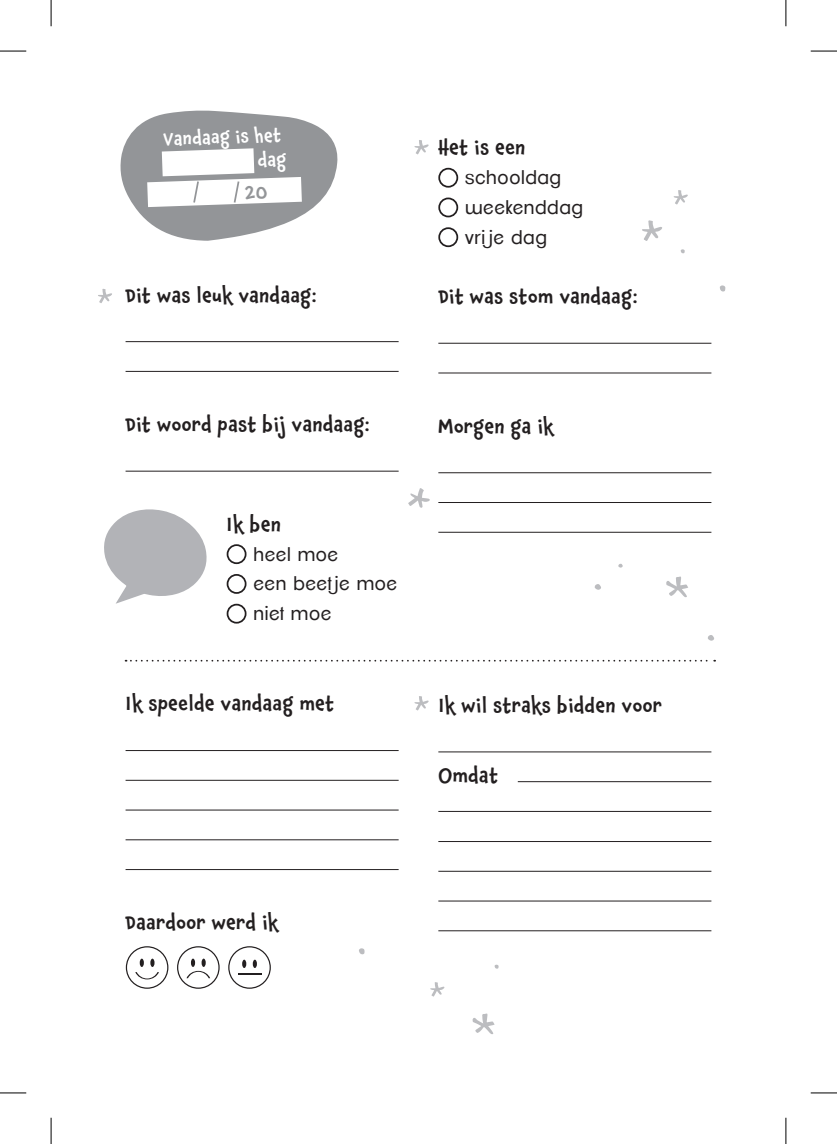
<style>
.page{position:relative;width:837px;height:1144px;background:#fff}
.page>*{position:absolute;margin:0;border:0;box-sizing:border-box;transform-origin:0 0}
.t1{font:500 19.25px "Chaloops";letter-spacing:.03em;color:#231f20}
.t2{font:19.25px/29.8px "Clemente P Dag";letter-spacing:.03em;color:#231f20}
.t3{font:500 17.5px/24.5px "Chaloops";color:#fff;text-align:right}
</style>
<div class="page">
<hr style="left:125px;top:750px;width:273px;height:1px;background:#231f20">
<hr style="left:125px;top:780px;width:273px;height:1px;background:#231f20">
<hr style="left:125px;top:810px;width:273px;height:1px;background:#231f20">
<hr style="left:125px;top:839px;width:273px;height:1px;background:#231f20">
<hr style="left:125px;top:869px;width:273px;height:1px;background:#231f20">
<hr style="left:438px;top:752px;width:273px;height:1px;background:#231f20">
<hr style="left:517px;top:781px;width:194px;height:1px;background:#231f20">
<hr style="left:438px;top:811px;width:273px;height:1px;background:#231f20">
<hr style="left:438px;top:841px;width:273px;height:1px;background:#231f20">
<hr style="left:438px;top:871px;width:273px;height:1px;background:#231f20">
<hr style="left:438px;top:901px;width:273px;height:1px;background:#231f20">
<hr style="left:438px;top:930px;width:273px;height:1px;background:#231f20">
<svg style="left:430px;top:982px;width:14px;height:15px"></svg>
<svg style="left:414px;top:696px;width:14px;height:15px"></svg>
<svg style="left:494px;top:964px;width:4px;height:5px"></svg>
<svg style="left:472px;top:1013px;width:22px;height:21px"></svg>
<svg style="left:359px;top:948px;width:6px;height:7px"></svg>
<div style="left:177px;top:946px;width:42px;height:43px;border:1px solid #231f20;border-radius:50%"></div>
<div style="left:228px;top:946px;width:43px;height:43px;border:1px solid #231f20;border-radius:50%"></div>
<svg style="left:186px;top:958px;width:24px;height:20px"></svg>
<div style="left:201px;top:958px;width:5px;height:9px;background:#231f20;border-radius:50%"></div>
<div style="left:126px;top:946px;width:42px;height:43px;border:1px solid #231f20;border-radius:50%"></div>
<svg style="left:135px;top:959px;width:24px;height:20px"></svg>
<svg style="left:242px;top:960px;width:4px;height:8px"></svg>
<svg style="left:253px;top:960px;width:4px;height:8px"></svg>
<hr style="left:238px;top:973px;width:23px;height:2px;background:#231f20">
<hr style="left:125px;top:341px;width:273px;height:1px;background:#231f20">
<hr style="left:125px;top:371px;width:273px;height:1px;background:#231f20">
<hr style="left:125px;top:471px;width:273px;height:1px;background:#231f20">
<div style="left:226px;top:544px;width:20px;height:20px;border:2px solid #231f20;border-radius:50%"></div>
<div style="left:226px;top:574px;width:20px;height:20px;border:2px solid #231f20;border-radius:50%"></div>
<div style="left:226px;top:604px;width:20px;height:20px;border:2px solid #231f20;border-radius:50%"></div>
<div style="left:438px;top:168px;width:20px;height:20px;border:2px solid #231f20;border-radius:50%"></div>
<div style="left:438px;top:198px;width:20px;height:19px;border:2px solid #231f20;border-radius:50%"></div>
<div style="left:438px;top:227px;width:20px;height:20px;border:2px solid #231f20;border-radius:50%"></div>
<hr style="left:438px;top:343px;width:273px;height:1px;background:#231f20">
<hr style="left:438px;top:373px;width:273px;height:1px;background:#231f20">
<hr style="left:438px;top:472px;width:273px;height:1px;background:#231f20">
<hr style="left:438px;top:502px;width:273px;height:1px;background:#231f20">
<hr style="left:438px;top:532px;width:273px;height:1px;background:#231f20">
<svg style="left:104px;top:509px;width:103px;height:95px"></svg>
<svg style="left:408px;top:488px;width:22px;height:20px"></svg>
<svg style="left:414px;top:140px;width:14px;height:15px"></svg>
<svg style="left:98px;top:289px;width:14px;height:14px"></svg>
<svg style="left:642px;top:220px;width:20px;height:21px"></svg>
<svg style="left:673px;top:190px;width:14px;height:15px"></svg>
<svg style="left:720px;top:285px;width:5px;height:7px"></svg>
<svg style="left:680px;top:249px;width:4px;height:4px"></svg>
<svg style="left:666px;top:576px;width:22px;height:21px"></svg>
<svg style="left:594px;top:584px;width:7px;height:6px"></svg>
<svg style="left:618px;top:563px;width:5px;height:5px"></svg>
<svg style="left:708px;top:635px;width:6px;height:6px"></svg>
<svg style="left:125px;top:660px;width:590px;height:1px"></svg>
<svg style="left:0;top:51px;width:26px;height:1px"></svg>
<svg style="left:810px;top:51px;width:26px;height:1px"></svg>
<svg style="left:0;top:1092px;width:26px;height:1px"></svg>
<svg style="left:810px;top:1092px;width:26px;height:1px"></svg>
<svg style="left:51px;top:0;width:1px;height:26px"></svg>
<svg style="left:51px;top:1118px;width:1px;height:26px"></svg>
<svg style="left:785px;top:0;width:1px;height:26px"></svg>
<svg style="left:785px;top:1118px;width:1px;height:26px"></svg>
<svg style="left:120px;top:110px;width:218px;height:131px"></svg>
<p class="t3" style="left:163px;top:127px;width:124px;rotate:-2deg">Vandaag is het dag</p>
<p class="t1" style="left:125px;top:280px;width:193px">Dit was leuk vandaag:</p>
<p class="t1" style="left:125px;top:410px;width:246px">Dit woord past bij vandaag:</p>
<p class="t1" style="left:226px;top:510px;width:56px">Ik ben</p>
<p class="t2" style="left:253px;top:539px;width:145px">heel moe<br>een beetje moe niet moe</p>
<p class="t1" style="left:125px;top:689px;width:210px">Ik speelde vandaag met</p>
<p class="t1" style="left:438px;top:133px;width:88px">Het is een</p>
<p class="t2" style="left:465px;top:162px;width:119px">schooldag weekenddag vri je dag</p>
<p class="t1" style="left:438px;top:282px;width:201px">Dit was stom vandaag:</p>
<p class="t1" style="left:438px;top:411px;width:116px">Morgen ga ik</p>
<p class="t1" style="left:438px;top:691px;width:225px">Ik wil straks bidden voor</p>
<p class="t1" style="left:438px;top:761px;width:61px">Omdat</p>
<p class="t1" style="left:125px;top:908px;width:154px">Daardoor werd ik</p>
</div>
